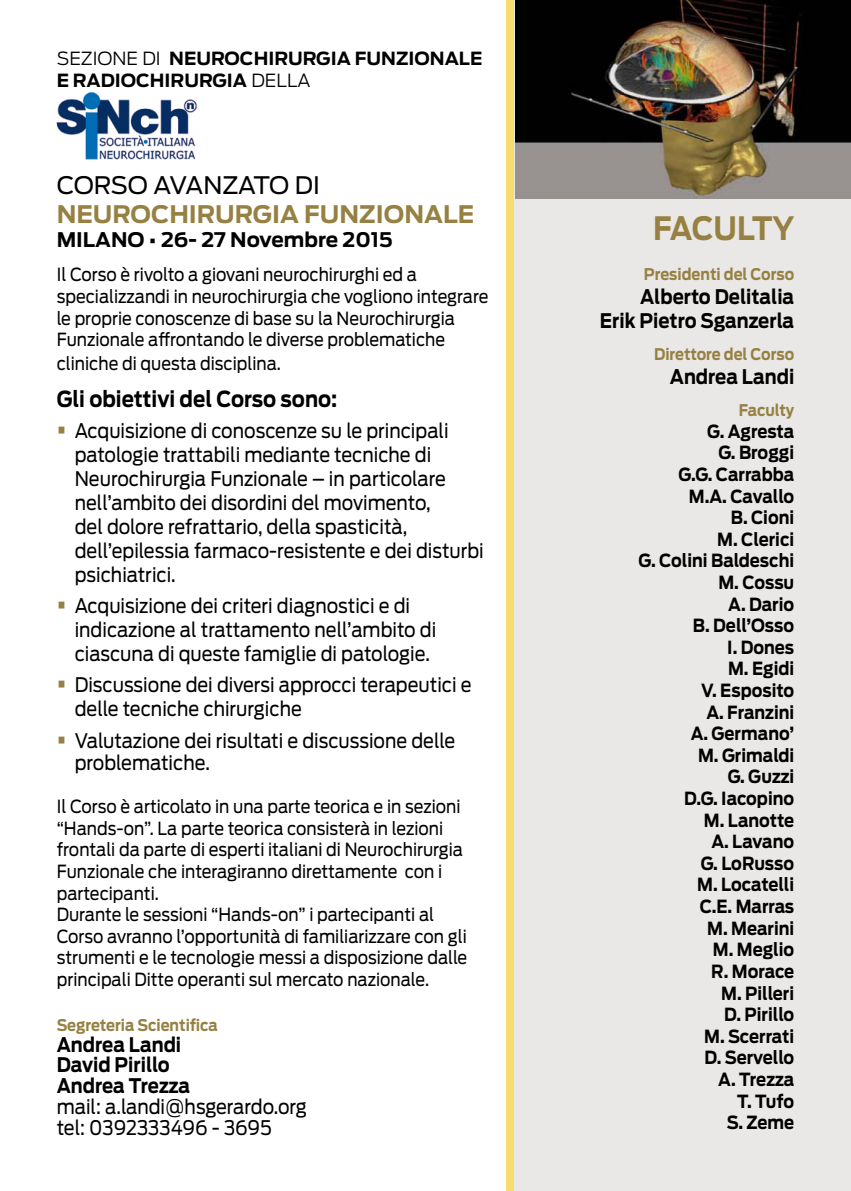
<style>
.page{position:relative;width:851px;height:1191px;background:#fff}
.page>*{position:absolute;margin:0;border:0;box-sizing:border-box;transform-origin:0 0}
.t1{font:700 32px "Antenna";letter-spacing:-.02em;color:#968143;scale:.9 1}
.t2{font:700 24px "Antenna";color:#968143}
.t3{font:24px "Antenna";letter-spacing:-.02em;color:#000}
.t4{font:700 22px "Antenna";color:#000;scale:.9 1}
.t5{font:20px/24px "Antenna";color:#000;scale:.9 1}
.t6{font:700 20px/20.8px "Antenna";color:#000;text-align:right;scale:.9 1}
.t7{font:700 20px "Antenna";color:#000}
.t8{font:18px/21.6px "Antenna";color:#000;scale:.9 1}
.t9{font:700 18px/21.6px "Antenna";color:#000;text-align:right;scale:.9 1}
.t10{font:700 18px/21.6px "Antenna";color:#000}
.t11{font:700 16px "Antenna";color:#968143;scale:.9 1}
.s1{font-weight:300}
.s2{font-weight:900;font-size:26px;color:#968143}
</style>
<div class="page">
<img style="left:56px;top:92px;width:141px;height:68px">
<div style="left:506px;top:0;width:28px;height:1191px;background:#f7dd70"></div>
<div style="left:514px;top:0;width:336px;height:1191px;background:#eae8e7"></div>
<img style="left:515px;top:0;width:335px;height:198px">
<p class="t10" style="left:57px;top:49px;width:427px"><span class="s1">SEZIONE DI</span> NEUROCHIRURGIA FUNZIONALE<br>E RADIOCHIRURGIA <span class="s1">DELLA</span></p>
<h2 class="t3" style="left:57px;top:175px;width:264px">CORSO AVANZATO DI</h2>
<h2 class="t2" style="left:57px;top:204px;width:419px">NEUROCHIRURGIA FUNZIONALE</h2>
<p class="t7" style="left:57px;top:231px;width:337px">MILANO • 26- 27 Novembre 2015</p>
<p class="t8" style="left:57px;top:265px;width:481px">Il Corso è rivolto a giovani neurochirurghi ed a specializzandi in neurochirurgia che vogliono integrare le proprie conoscenze di base su la Neurochirurgia Funzionale affrontando le diverse problematiche</p>
<p class="t8" style="left:57px;top:354px;width:251px">cliniche di questa disciplina.</p>
<p class="t4" style="left:57px;top:389px;width:313px">Gli obiettivi del Corso sono:</p>
<p class="t5" style="left:75px;top:420px;width:456px;text-indent:-18px"><span class="s2">•</span> Acquisizione di conoscenze su le principali patologie trattabili mediante tecniche di Neurochirurgia Funzionale – in particolare nell’ambito dei disordini del movimento,<br>del dolore refrattario, della spasticità, dell’epilessia farmaco-resistente e dei disturbi psichiatrici.</p>
<p class="t5" style="left:75px;top:595px;width:403px;text-indent:-18px"><span class="s2">•</span> Acquisizione dei criteri diagnostici e di indicazione al trattamento nell’ambito di ciascuna di queste famiglie di patologie.</p>
<p class="t5" style="left:75px;top:674px;width:442px;text-indent:-18px"><span class="s2">•</span> Discussione dei diversi approcci terapeutici e delle tecniche chirurgiche</p>
<p class="t5" style="left:75px;top:730px;width:424px;line-height:22px;text-indent:-18px"><span class="s2">•</span> Valutazione dei risultati e discussione delle problematiche.</p>
<p class="t8" style="left:57px;top:797px;width:457px">Il Corso è articolato in una parte teorica e in sezioni “Hands-on”. La parte teorica consisterà in lezioni frontali da parte di esperti italiani di Neurochirurgia Funzionale che interagiranno direttamente con i partecipanti.<br>Durante le sessioni “Hands-on” i partecipanti al Corso avranno l’opportunità di familiarizzare con gli strumenti e le tecnologie messi a disposizione dalle principali Ditte operanti sul mercato nazionale.</p>
<p class="t11" style="left:57px;top:1018px;width:180px">Segreteria Scientifica</p>
<p class="t6" style="left:57px;top:1035px;width:150px;text-align:left">Andrea Landi<br>David Pirillo<br>Andrea Trezza</p>
<p class="t5" style="left:57px;top:1097px;width:279px;line-height:20.8px">mail: a.landi@hsgerardo.org tel: 0392333496 - 3695</p>
<h1 class="t1" style="left:653px;top:215px;width:158px">FACULTY</h1>
<p class="t11" style="left:644px;top:268px;width:168px">Presidenti del Corso</p>
<p class="t6" style="left:600px;top:286px;width:217px;line-height:24px">Alberto Delitalia<br>Erik Pietro Sganzerla</p>
<p class="t11" style="left:654px;top:348px;width:157px">Direttore del Corso</p>
<p class="t6" style="left:669px;top:368px;width:140px">Andrea Landi</p>
<p class="t11" style="left:738px;top:404px;width:63px">Faculty</p>
<p class="t9" style="left:638px;top:421px;width:174px">G. Agresta<br>G. Broggi<br>G.G. Carrabba<br>M.A. Cavallo<br>B. Cioni<br>M. Clerici<br>G. Colini Baldeschi<br>M. Cossu<br>A. Dario<br>B. Dell’Osso<br>I. Dones<br>M. Egidi<br>V. Esposito<br>A. Franzini<br>A. Germano’<br>M. Grimaldi<br>G. Guzzi<br>D.G. Iacopino<br>M. Lanotte<br>A. Lavano<br>G. LoRusso<br>M. Locatelli<br>C.E. Marras<br>M. Mearini<br>M. Meglio<br>R. Morace<br>M. Pilleri<br>D. Pirillo<br>M. Scerrati<br>D. Servello<br>A. Trezza<br>T. Tufo<br>S. Zeme</p>
</div>
